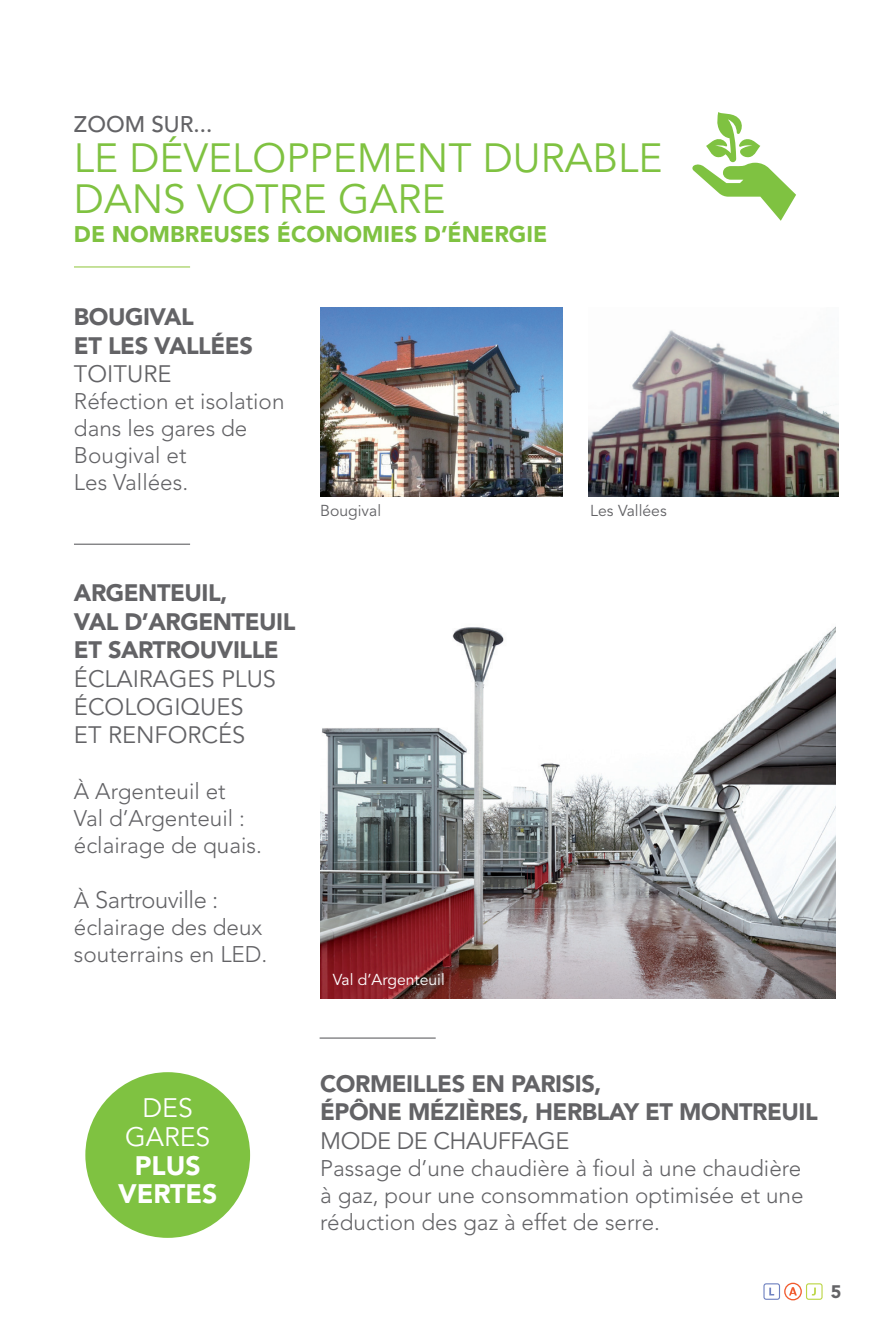
<style>
.page{position:relative;width:893px;height:1340px;background:#fff}
.page>*{position:absolute;margin:0;border:0;box-sizing:border-box;transform-origin:0 0}
.t1{font:40.5px/40.5px "Avenir LT Std";color:#7fc241}
.t2{font:900 26.55px/28.8px "Avenir LT Std";color:#fff;text-align:center}
.t3{font:26.55px/28.8px "Avenir LT Std";color:#fff;text-align:center}
.t4{font:900 23.62px/28.3px "Avenir LT Std";letter-spacing:-.02em;color:#636366}
.t5{font:23.62px/28.3px "Avenir LT Std";color:#636366}
.t6{font:23.62px "Avenir LT Std";letter-spacing:-.02em;color:#636366}
.t7{font:300 23.62px "Avenir LT Std";color:#636366}
.t8{font:300 22.5px/27px "Avenir LT Std";color:#636366}
.t9{font:900 22.5px "Avenir LT Std";color:#7fc241}
.t10{font:500 22.5px "Avenir LT Std";color:#636366}
.t11{font:900 18px "Avenir LT Std";color:#636366}
.t12{font:15.75px "Avenir LT Std";color:#636366}
.t13{font:15.75px "Avenir LT Std";color:#fff}
.s1{font-size:22.5px}
</style>
<div class="page">
<svg style="left:763px;top:1282px;width:60px;height:18px"></svg>
<hr style="left:74px;top:266px;width:116px;height:1px;background:#9acb4e">
<hr style="left:74px;top:543px;width:116px;height:2px;background:#636366">
<hr style="left:320px;top:1037px;width:116px;height:1px;background:#636366">
<img style="left:320px;top:626px;width:516px;height:372px">
<img style="left:320px;top:307px;width:242px;height:190px">
<img style="left:588px;top:330px;width:250px;height:167px">
<div style="left:85px;top:1072px;width:165px;height:165px;background:#7fc241;border-radius:50%"></div>
<svg style="left:692px;top:112px;width:104px;height:109px"></svg>
<p class="t10" style="left:74px;top:111px;width:33px">ZOOM</p>
<p class="t10" style="left:151px;top:111px;width:15px">SUR</p>
<p class="t10" style="left:194px;top:111px;width:20px">...</p>
<h1 class="t1" style="left:74px;top:139px;width:584px">LE DÉVELOPPEMENT DURABLE<br>DANS VOTRE</h1>
<h1 class="t1" style="left:338px;top:180px;width:82px">GARE</h1>
<p class="t9" style="left:74px;top:221px;width:475px">DE NOMBREUSES ÉCONOMIES D’ÉNERGIE</p>
<p class="t4" style="left:74px;top:303px;width:180px">BOUGIVAL<br>ET LES VALLÉES</p>
<p class="t5" style="left:74px;top:360px;width:83px">TOITURE</p>
<p class="t8" style="left:74px;top:388px;width:212px">Réfection et isolation dans les gares de<br>Bougival et<br>Les Vallées.</p>
<p class="t4" style="left:74px;top:579px;width:18px">ARGEN</p>
<p class="t4" style="left:74px;top:579px;width:155px;text-indent:83px">TEUIL,<br>VAL D’ARGEN</p>
<p class="t4" style="left:232px;top:607px;width:65px">TEUIL</p>
<p class="t4" style="left:74px;top:635px;width:50px">ET SAR</p>
<p class="t4" style="left:153px;top:635px;width:31px">TROU</p>
<p class="t4" style="left:217px;top:635px;width:60px">VILLE</p>
<p class="t5" style="left:74px;top:665px;width:204px">ÉCLAIRAGES PLUS<br>ÉCOLOGI QUES<br>ET RENFORCÉS</p>
<p class="t8" style="left:74px;top:777px;width:189px">À Argenteuil et<br>Val d’Argenteuil : éclairage de quais.</p>
<p class="t7" style="left:74px;top:886px;width:146px"><span class="s1">À</span> Sartrouville :</p>
<p class="t8" style="left:74px;top:914px;width:190px">éclairage des deux souterrains en LED</p>
<p class="t8" style="left:262px;top:941px;width:7px">.</p>
<p class="t12" style="left:320px;top:501px;width:62px">Bougival</p>
<p class="t13" style="left:333px;top:970px;width:113px">Val d’Argenteuil</p>
<p class="t12" style="left:590px;top:501px;width:78px">Les Vallées</p>
<p class="t3" style="left:125px;top:1094px;width:87px">DES<br>GARES</p>
<p class="t2" style="left:118px;top:1150px;width:83px">PLUS<br>VERTES</p>
<p class="t4" style="left:320px;top:1069px;width:488px">CORMEILLES EN PARISIS,<br>ÉPÔNE MÉZIÈRES, HERBLAY ET MONTREUIL</p>
<p class="t6" style="left:320px;top:1126px;width:234px">MODE DE CHAUFFAGE</p>
<p class="t8" style="left:320px;top:1154px;width:485px;text-align:justify">Passage d’une chaudière à fioul à une chaudière à gaz, pour une consommation optimisée et une réduction des gaz à effet de serre.</p>
<p class="t11" style="left:831px;top:1281px;width:12px">5</p>
</div>
